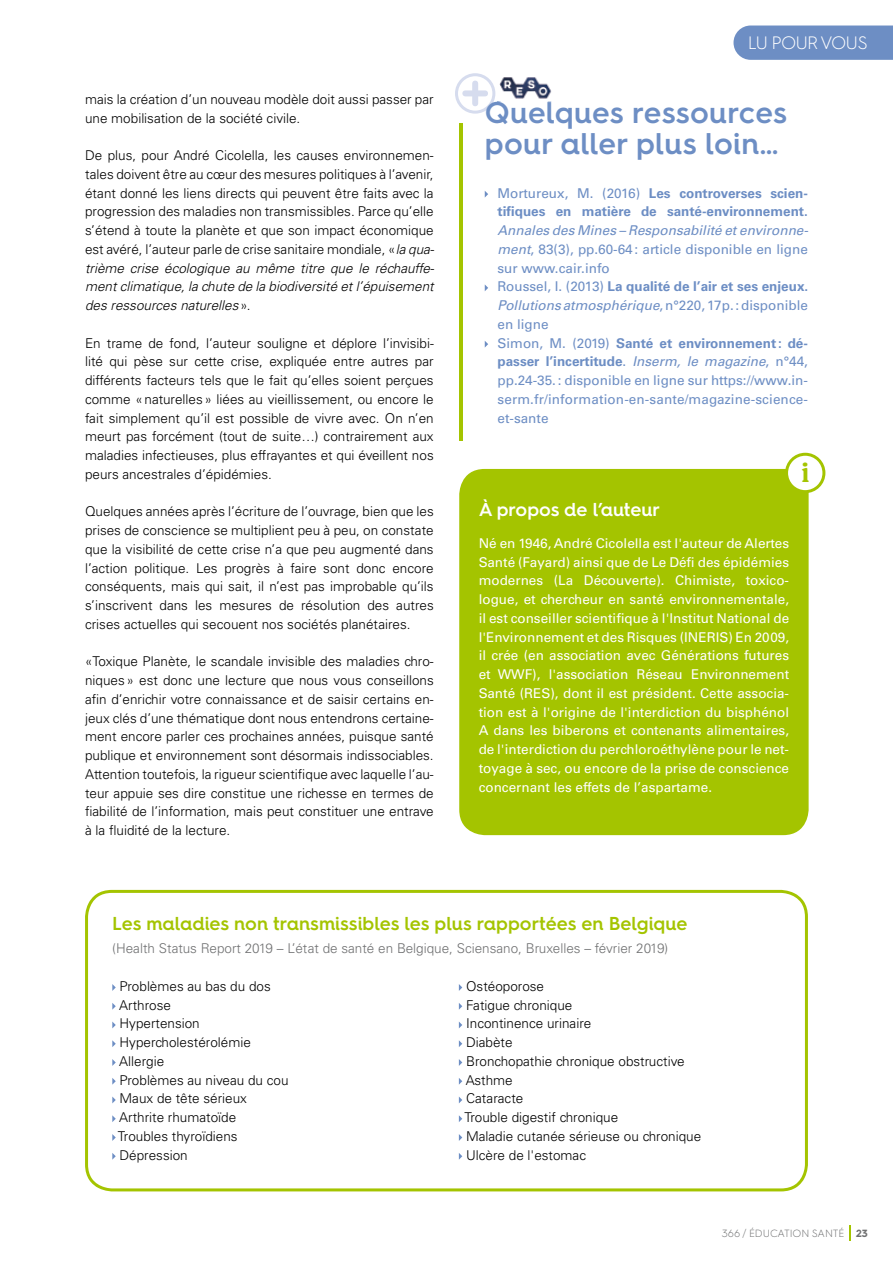
<style>
.page{position:relative;width:893px;height:1263px;background:#fff}
.page>*{position:absolute;margin:0;border:0;box-sizing:border-box;transform-origin:0 0}
.t1{font:600 30px/31.5px "Hurme Geometric Sans 4";letter-spacing:.01em;color:#6d8ec4}
.t2{font:500 28.95px "Souvenir Std";color:#a4c400}
.t3{font:600 18.75px "Hurme Geometric Sans 4";color:#a4c400}
.t4{font:600 18.75px "Hurme Geometric Sans 4";letter-spacing:-.005em;color:#fff}
.t5{font:300 18px "Hurme Geometric Sans 4";letter-spacing:-.05em;color:#fff}
.t6{font:300 13.5px/18.8px "Univers LT Std";color:#000;text-align:justify}
.t7{font:13.5px/18.8px "Univers LT Std";color:#fff;text-align:justify}
.t8{font:13.5px/18.8px "Univers LT Std";color:#6d8ec4}
.t9{font:300 13.5px "Univers LT Std";color:#707172}
.t10{font:700 13.5px/18.8px "Univers LT Std";color:#6d8ec4}
.t11{font:300 10.5px "Hurme Geometric Sans 4";letter-spacing:-.01em;color:#707172}
.s1{font-style:italic}
.s2{font-weight:400}
.s3{font-weight:700}
</style>
<div class="page">
<svg style="left:850px;top:1225px;width:1px;height:16px"></svg>
<div style="left:733px;top:26px;width:160px;height:34px;background:#6d8ec4"></div>
<svg style="left:85px;top:890px;width:723px;height:301px"></svg>
<svg style="left:112px;top:984px;width:4px;height:7px"></svg>
<svg style="left:112px;top:1003px;width:4px;height:7px"></svg>
<svg style="left:112px;top:1021px;width:4px;height:7px"></svg>
<svg style="left:112px;top:1040px;width:4px;height:7px"></svg>
<svg style="left:112px;top:1059px;width:4px;height:7px"></svg>
<svg style="left:112px;top:1078px;width:4px;height:7px"></svg>
<svg style="left:112px;top:1096px;width:4px;height:7px"></svg>
<svg style="left:112px;top:1115px;width:4px;height:7px"></svg>
<svg style="left:112px;top:1134px;width:4px;height:7px"></svg>
<svg style="left:112px;top:1153px;width:4px;height:7px"></svg>
<svg style="left:459px;top:984px;width:3px;height:7px"></svg>
<svg style="left:459px;top:1003px;width:3px;height:7px"></svg>
<svg style="left:459px;top:1021px;width:3px;height:7px"></svg>
<svg style="left:459px;top:1040px;width:3px;height:7px"></svg>
<svg style="left:459px;top:1059px;width:3px;height:7px"></svg>
<svg style="left:459px;top:1078px;width:3px;height:7px"></svg>
<svg style="left:459px;top:1096px;width:3px;height:7px"></svg>
<svg style="left:459px;top:1115px;width:3px;height:7px"></svg>
<svg style="left:459px;top:1134px;width:3px;height:7px"></svg>
<svg style="left:459px;top:1153px;width:3px;height:7px"></svg>
<div style="left:459px;top:469px;width:350px;height:366px;background:#a4c400"></div>
<svg style="left:785px;top:453px;width:40px;height:40px"></svg>
<svg style="left:455px;top:73px;width:40px;height:41px"></svg>
<svg style="left:485px;top:191px;width:3px;height:6px"></svg>
<svg style="left:485px;top:285px;width:3px;height:6px"></svg>
<svg style="left:485px;top:341px;width:3px;height:6px"></svg>
<hr style="left:459px;top:123px;width:3px;height:318px;background:#a4c400">
<img style="left:498px;top:77px;width:54px;height:25px">
<p class="t6" style="left:85px;top:90px;width:350px">mais la création d’un nouveau modèle doit aussi passer par une mobilisation de la société civile.</p>
<p class="t6" style="left:85px;top:146px;width:351px">De plus, pour André Cicolella, les causes environnemen&shy;tales doivent être au cœur des mesures politiques à l’avenir, étant donné les liens directs qui peuvent être faits avec la progression des maladies non transmissibles. Parce qu’elle s’étend à toute la planète et que son impact économique est avéré, l’auteur parle de crise sanitaire mondiale, «<span class="s1">la qua&shy;trième crise écologique au même titre que le réchauffe&shy;ment climatique, la chute de la biodiversité et l’épuisement des ressources naturelles</span> ».</p>
<p class="t6" style="left:85px;top:333px;width:350px">En trame de fond, l’auteur souligne et déplore l’invisibi&shy;lité qui pèse sur cette crise, expliquée entre autres par différents facteurs tels que le fait qu’elles soient perçues comme « naturelles » liées au vieillissement, ou encore le fait simplement qu’il est possible de vivre avec. On n’en meurt pas forcément (tout de suite…) contrairement aux maladies infectieuses, plus effrayantes et qui éveillent nos peurs ancestrales d’épidémies.</p>
<p class="t6" style="left:85px;top:502px;width:350px">Quelques années après l’écriture de l’ouvrage, bien que les prises de conscience se multiplient peu à peu, on constate que la visibilité de cette crise n’a que peu augmenté dans l’action politique. Les progrès à faire sont donc encore conséquents, mais qui sait, il n’est pas improbable qu’ils s’inscrivent dans les mesures de résolution des autres crises actuelles qui secouent nos sociétés planétaires.</p>
<p class="t6" style="left:85px;top:652px;width:350px">« Toxique Planète, le scandale invisible des maladies chro&shy;niques » est donc une lecture que nous vous conseillons afin d’enrichir votre connaissance et de saisir certains en&shy;jeux clés d’une thématique dont nous entendrons certaine&shy;ment encore parler ces prochaines années, puisque santé publique et environnement sont désormais indissociables.<br>Attention toutefois, la rigueur scientifique avec laquelle l’au&shy;teur appuie ses dire constitue une richesse en termes de fiabilité de l’information, mais peut constituer une entrave à la fluidité de la lecture.</p>
<h3 class="t5" style="left:748px;top:30px;width:121px">LU POUR VOUS</h3>
<h1 class="t1" style="left:485px;top:96px;width:304px">Quelques ressources pour aller plus loin…</h1>
<p class="t10" style="left:497px;top:184px;width:312px"><span class="s2">Mortureux, M. (2016)</span> Les controverses scien&shy;tifiques en matière de santé-environnement.</p>
<p class="t8" style="left:497px;top:221px;width:312px"><span class="s1">Annales des Mines – Responsabilité et environne&shy;ment</span>, 83(3), pp.60-64 : article disponible en ligne sur www.cair.info<br>Roussel, I. (2013) <span class="s3">La qualité de l’air et ses enjeux.<br></span><span class="s1">Pollutions atmosphérique</span>, n°220, 17p. : disponible en ligne<br>Simon, M. (2019) <span class="s3">Santé et environnement : dé&shy;passer l’incertitude</span>. <span class="s1">Inserm, le magazine</span>, n°44, pp.24-35. : disponible en ligne sur https://www.in&shy;serm.fr/information-en-sante/magazine-science&shy;et-sante</p>
<h3 class="t4" style="left:479px;top:496px;width:183px">À propos de l’auteur</h3>
<p class="t7" style="left:479px;top:534px;width:312px">Né en 1946, André Cicolella est l'auteur de Alertes Santé (Fayard) ainsi que de Le Défi des épidémies modernes (La Découverte). Chimiste, toxico&shy;logue, et chercheur en santé environnementale, il est conseiller scientifique à l'Institut National de l'Environnement et des Risques (INERIS) En 2009, il crée (en association avec Générations futures et WWF), l'association Réseau Environnement Santé (RES), dont il est président. Cette associa&shy;tion est à l'origine de l'interdiction du bisphénol A dans les biberons et contenants alimentaires, de l'interdiction du perchloroéthylène pour le net&shy;toyage à sec, ou encore de la prise de conscience concernant les effets de l’aspartame.</p>
<h2 class="t2" style="left:801px;top:454px;width:9px">i</h2>
<h3 class="t3" style="left:112px;top:911px;width:577px">Les maladies non transmissibles les plus rapportées en Belgique</h3>
<p class="t9" style="left:112px;top:940px;width:557px">(Health Status Report 2019 – L’état de santé en Belgique, Sciensano, Bruxelles – février 2019)</p>
<p class="t6" style="left:118px;top:977px;width:172px;text-align:left">Problèmes au bas du dos<br>Arthrose<br>Hypertension<br>Hypercholestérolémie<br>Allergie<br>Problèmes au niveau du cou<br>Maux de tête sérieux<br>Arthrite rhumatoïde<br>Troubles thyroïdiens<br>Dépression</p>
<p class="t6" style="left:464px;top:977px;width:238px;text-align:left">Ostéoporose<br>Fatigue chronique<br>Incontinence urinaire<br>Diabète<br>Bronchopathie chronique obstructive<br>Asthme<br>Cataracte<br>Trouble digestif chronique<br>Maladie cutanée sérieuse ou chronique<br>Ulcère de l'estomac</p>
<p class="t11" style="left:722px;top:1227px;width:147px">366 / ÉDUCATION SANTÉ <span class="s3">23</span></p>
</div>
